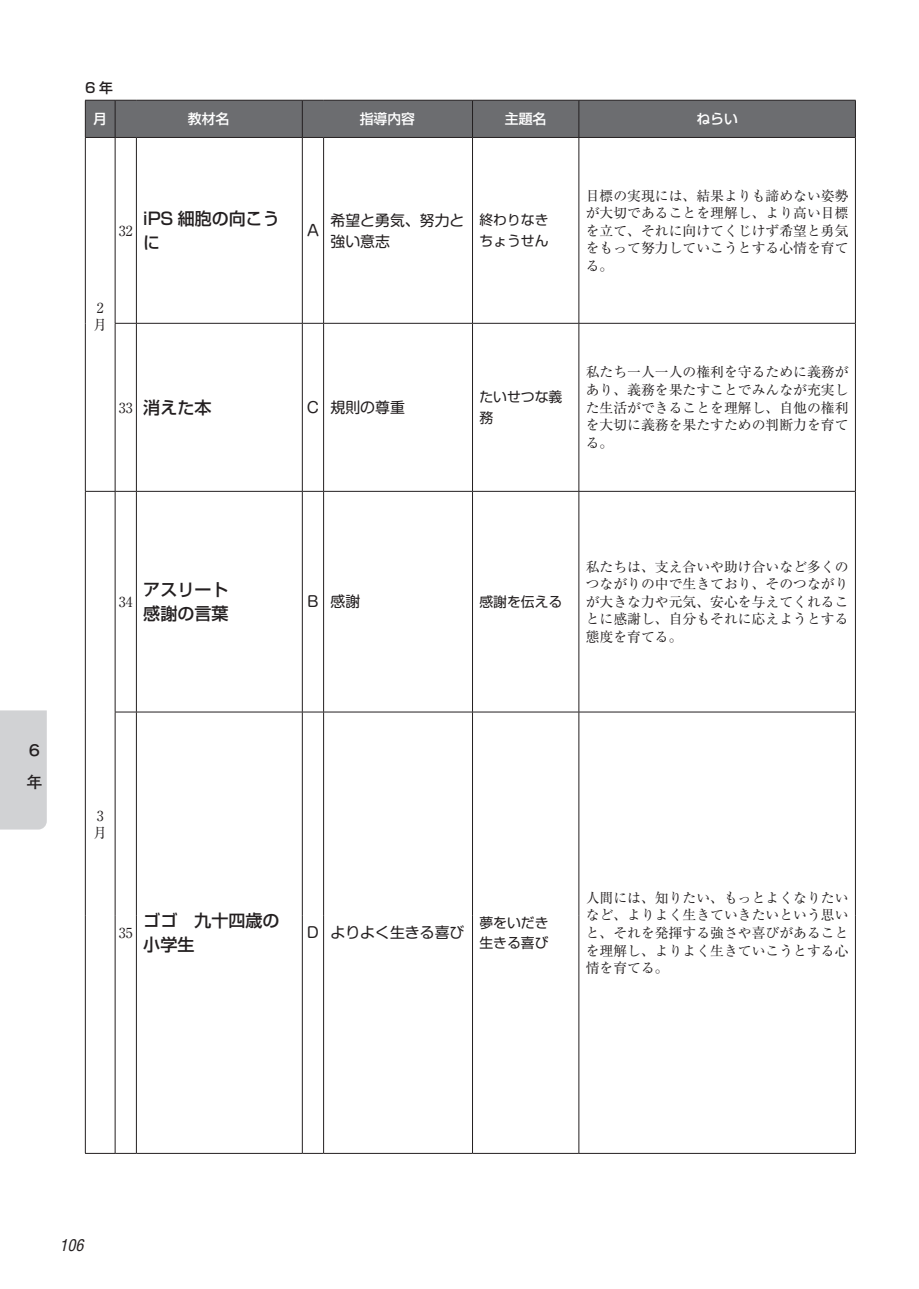
<style>
.page{position:relative;width:919px;height:1289px;background:#fff}
.page>*{position:absolute;margin:0;border:0;box-sizing:border-box;transform-origin:0 0}
.t1{font:500 16.95px/23.4px "Shin Go Pr 6";color:#231f20}
.t2{font:italic condensed 15.9px "Helvetica LT Std";color:#231f20}
.t3{font:700 15.9px/32.1px "Futo Go B101 Pr 6";color:#231f20}
.t4{font:14.85px/21.3px "Shin M Go Pr 6";color:#231f20}
.t5{font:13.8px/17.5px "Ryumin Pr 6";color:#231f20;text-align:justify}
.t6{font:13.8px/20.7px "Shin Go Pr 6";color:#231f20}
.t7{font:500 13.8px "Shin Go Pr 6";color:#fff}
.t8{font:500 13.8px "Shin Go Pr 6";color:#231f20}
.s1{font-family:"Ryumin Pr 6";font-weight:400;font-size:13.8px}
</style>
<div class="page">
<div style="left:0;top:710px;width:47px;height:119px;background:#d1d2d4"></div>
<hr style="left:85px;top:138px;width:1px;height:185px;background:#231f20">
<hr style="left:115px;top:138px;width:1px;height:185px;background:#231f20">
<hr style="left:136px;top:138px;width:1px;height:185px;background:#231f20">
<hr style="left:302px;top:138px;width:1px;height:185px;background:#231f20">
<hr style="left:323px;top:138px;width:1px;height:185px;background:#231f20">
<hr style="left:472px;top:138px;width:1px;height:185px;background:#231f20">
<hr style="left:578px;top:138px;width:1px;height:185px;background:#231f20">
<hr style="left:855px;top:138px;width:1px;height:185px;background:#231f20">
<hr style="left:85px;top:323px;width:1px;height:168px;background:#231f20">
<svg style="left:116px;top:323px;width:20px;height:1px"></svg>
<hr style="left:115px;top:323px;width:1px;height:168px;background:#231f20">
<hr style="left:136px;top:323px;width:166px;height:1px;background:#231f20">
<hr style="left:136px;top:323px;width:1px;height:168px;background:#231f20">
<svg style="left:303px;top:323px;width:20px;height:1px"></svg>
<hr style="left:302px;top:323px;width:1px;height:168px;background:#231f20">
<hr style="left:323px;top:323px;width:149px;height:1px;background:#231f20">
<hr style="left:323px;top:323px;width:1px;height:168px;background:#231f20">
<hr style="left:472px;top:323px;width:107px;height:1px;background:#231f20">
<hr style="left:472px;top:323px;width:1px;height:168px;background:#231f20">
<hr style="left:579px;top:323px;width:276px;height:1px;background:#231f20">
<hr style="left:578px;top:323px;width:1px;height:168px;background:#231f20">
<hr style="left:855px;top:323px;width:1px;height:168px;background:#231f20">
<hr style="left:85px;top:491px;width:30px;height:1px;background:#231f20">
<hr style="left:85px;top:491px;width:1px;height:221px;background:#231f20">
<svg style="left:116px;top:491px;width:20px;height:1px"></svg>
<hr style="left:115px;top:491px;width:1px;height:220px;background:#231f20">
<hr style="left:136px;top:491px;width:166px;height:1px;background:#231f20">
<hr style="left:136px;top:491px;width:1px;height:220px;background:#231f20">
<svg style="left:303px;top:491px;width:20px;height:1px"></svg>
<hr style="left:302px;top:491px;width:1px;height:220px;background:#231f20">
<hr style="left:323px;top:491px;width:149px;height:1px;background:#231f20">
<hr style="left:323px;top:491px;width:1px;height:220px;background:#231f20">
<hr style="left:472px;top:491px;width:107px;height:1px;background:#231f20">
<hr style="left:472px;top:491px;width:1px;height:220px;background:#231f20">
<hr style="left:579px;top:491px;width:276px;height:1px;background:#231f20">
<hr style="left:578px;top:491px;width:1px;height:220px;background:#231f20">
<hr style="left:855px;top:491px;width:1px;height:220px;background:#231f20">
<hr style="left:85px;top:712px;width:1px;height:203px;background:#231f20">
<svg style="left:115px;top:711px;width:21px;height:1px"></svg>
<hr style="left:115px;top:712px;width:1px;height:203px;background:#231f20">
<hr style="left:136px;top:711px;width:166px;height:1px;background:#231f20">
<hr style="left:136px;top:712px;width:1px;height:203px;background:#231f20">
<svg style="left:302px;top:711px;width:21px;height:1px"></svg>
<hr style="left:302px;top:712px;width:1px;height:203px;background:#231f20">
<hr style="left:323px;top:711px;width:149px;height:1px;background:#231f20">
<hr style="left:323px;top:712px;width:1px;height:203px;background:#231f20">
<hr style="left:472px;top:711px;width:107px;height:1px;background:#231f20">
<hr style="left:472px;top:712px;width:1px;height:203px;background:#231f20">
<hr style="left:579px;top:711px;width:276px;height:1px;background:#231f20">
<hr style="left:578px;top:712px;width:1px;height:203px;background:#231f20">
<hr style="left:855px;top:712px;width:1px;height:203px;background:#231f20">
<hr style="left:85px;top:915px;width:1px;height:238px;background:#231f20">
<hr style="left:115px;top:915px;width:1px;height:238px;background:#231f20">
<hr style="left:136px;top:915px;width:1px;height:238px;background:#231f20">
<hr style="left:302px;top:915px;width:1px;height:238px;background:#231f20">
<hr style="left:323px;top:915px;width:1px;height:238px;background:#231f20">
<hr style="left:472px;top:915px;width:1px;height:238px;background:#231f20">
<hr style="left:578px;top:915px;width:1px;height:238px;background:#231f20">
<hr style="left:855px;top:915px;width:1px;height:238px;background:#231f20">
<hr style="left:85px;top:1153px;width:30px;height:1px;background:#231f20">
<svg style="left:115px;top:1153px;width:21px;height:1px"></svg>
<hr style="left:136px;top:1153px;width:166px;height:1px;background:#231f20">
<svg style="left:302px;top:1153px;width:21px;height:1px"></svg>
<hr style="left:323px;top:1153px;width:149px;height:1px;background:#231f20">
<hr style="left:472px;top:1153px;width:107px;height:1px;background:#231f20">
<hr style="left:579px;top:1153px;width:276px;height:1px;background:#231f20">
<hr style="left:855px;top:100px;width:1px;height:37px;background:#231f20">
<div style="left:85px;top:100px;width:770px;height:38px;background:#6c6d70"></div>
<hr style="left:323px;top:137px;width:149px;height:1px;background:#231f20">
<p class="t8" style="left:85px;top:76px;width:29px">6 年</p>
<p class="t7" style="left:93px;top:107px;width:15px">月</p>
<p class="t7" style="left:188px;top:107px;width:43px">教材名</p>
<p class="t7" style="left:360px;top:107px;width:57px">指導内容</p>
<p class="t7" style="left:505px;top:107px;width:43px">主題名</p>
<p class="t7" style="left:696px;top:107px;width:43px">ねらい</p>
<p class="t5" style="left:119px;top:221px;width:15px">32</p>
<p class="t1" style="left:143px;top:206px;width:138px">iPS 細胞の向こうに</p>
<p class="t5" style="left:93px;top:298px;width:12px">2月</p>
<p class="t4" style="left:307px;top:219px;width:13px">A</p>
<p class="t4" style="left:330px;top:208px;width:135px">希望と勇気、努力と強い意志</p>
<p class="t6" style="left:479px;top:209px;width:71px">終わりなきちょうせん</p>
<p class="t1" style="left:119px;top:394px;width:94px"><span class="s1">33</span> 消えた本</p>
<p class="t4" style="left:307px;top:396px;width:100px">C 規則の尊重</p>
<p class="t6" style="left:479px;top:385px;width:84px">たいせつな義務</p>
<p class="t5" style="left:585px;top:186px;width:264px">目標の実現には、結果よりも諦めない姿勢が大切であることを理解し、より高い目標を立て、それに向けてくじけず希望と勇気をもって努力していこうとする心情を育てる。</p>
<p class="t5" style="left:585px;top:363px;width:264px">私たち一人一人の権利を守るために義務があり、義務を果たすことでみんなが充実した生活ができることを理解し、自他の権利を大切に義務を果たすための判断力を育てる。</p>
<p class="t3" style="left:27px;top:733px;width:17px">６年</p>
<p class="t5" style="left:119px;top:592px;width:15px">34</p>
<p class="t1" style="left:143px;top:577px;width:87px">アスリート感謝の言葉</p>
<p class="t4" style="left:307px;top:590px;width:55px">B 感謝</p>
<p class="t6" style="left:479px;top:590px;width:84px">感謝を伝える</p>
<p class="t5" style="left:585px;top:557px;width:264px">私たちは、支え合いや助け合いなど多くのつながりの中で生きており、そのつながりが大きな力や元気、安心を与えてくれることに感謝し、自分もそれに応えようとする態度を育てる。</p>
<p class="t5" style="left:93px;top:806px;width:12px">3月</p>
<p class="t5" style="left:119px;top:923px;width:15px">35</p>
<p class="t1" style="left:143px;top:908px;width:138px">ゴゴ　九十四歳の小学生</p>
<p class="t4" style="left:307px;top:921px;width:159px">D よりよく生きる喜び</p>
<p class="t6" style="left:479px;top:911px;width:71px">夢をいだき生きる喜び</p>
<p class="t5" style="left:585px;top:888px;width:264px">人間には、知りたい、もっとよくなりたいなど、よりよく生きていきたいという思いと、それを発揮する強さや喜びがあることを理解し、よりよく生きていこうとする心情を育てる。</p>
<p class="t2" style="left:60px;top:1235px;width:25px">106</p>
</div>
